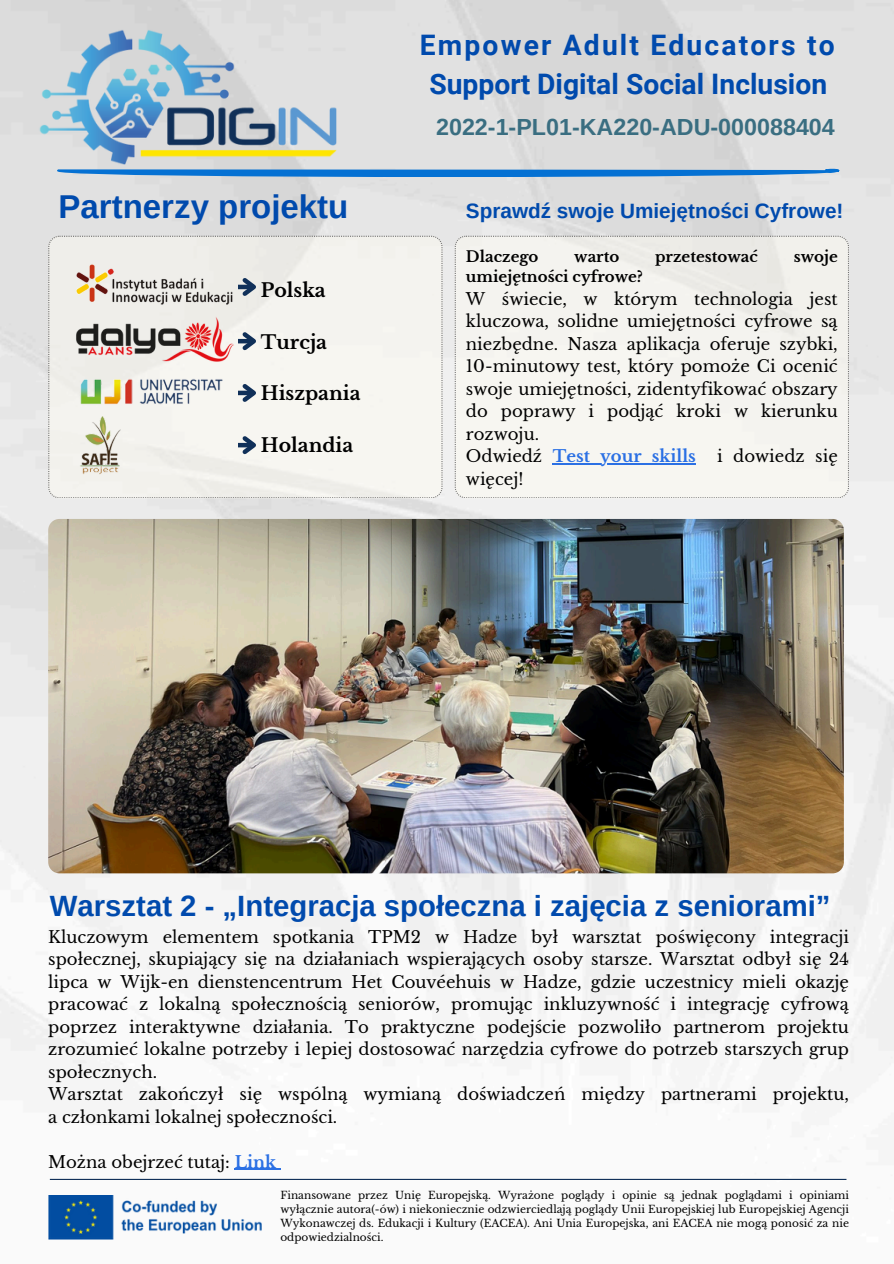
<style>
.page{position:relative;width:894px;height:1264px;background:#fff}
.page>*{position:absolute;margin:0;border:0;box-sizing:border-box;transform-origin:0 0}
.t1{font:700 33px "Arimo";color:#004aad}
.t2{font:700 29.25px "Arimo";color:#004aad}
.t3{font:700 28.2px/39.3px "Roboto";color:#004aad;text-align:center}
.t4{font:700 23.25px "Arimo";color:#3a6e81}
.t5{font:700 20.7px "Arimo";color:#004aad}
.t6{font:700 18.9px "Libre Baskerville";color:#000}
.t7{font:16.5px/22.5px "Libre Baskerville";color:#000}
.t8{font:700 16.5px "Libre Baskerville";color:#2b70e4}
.t9{font:700 15px "Libre Baskerville";color:#000}
.t10{font:10.5px/14px "Libre Baskerville";color:#000;text-align:justify}
.s1{font-weight:700;color:#2b70e4}
</style>
<div class="page">
<img style="left:0;top:0;width:893px;height:1240px">
<img style="left:39px;top:29px;width:297px;height:135px">
<svg style="left:57px;top:169px;width:782px;height:7px;background:#2983d4"></svg>
<div style="left:48px;top:236px;width:394px;height:262px;background:#f4f3ef"></div>
<img style="left:69px;top:260px;width:170px;height:49px">
<img style="left:69px;top:312px;width:171px;height:53px">
<img style="left:69px;top:368px;width:161px;height:45px">
<img style="left:69px;top:416px;width:62px;height:58px">
<svg style="left:238px;top:274px;width:23px;height:26px"></svg>
<svg style="left:238px;top:328px;width:23px;height:26px"></svg>
<svg style="left:238px;top:380px;width:23px;height:26px"></svg>
<svg style="left:238px;top:432px;width:23px;height:26px"></svg>
<svg style="left:454px;top:236px;width:394px;height:262px;fill:#f4f3ef"></svg>
<img style="left:48px;top:1195px;width:213px;height:44px">
<img style="left:48px;top:519px;width:795px;height:354px;border-radius:11px">
<hr style="left:50px;top:1178px;width:796px;height:1px;background:#103059">
<hr style="left:552px;top:463px;width:143px;height:1px;background:#2b70e4">
<hr style="left:235px;top:1168px;width:41px;height:1px;background:#2b70e4">
<p class="t1" style="left:59px;top:188px;width:291px">Partnerzy projektu</p>
<h3 class="t6" style="left:261px;top:278px;width:66px">Polska</h3>
<h1 class="t6" style="left:261px;top:330px;width:68px">Turcja</h1>
<h4 class="t6" style="left:261px;top:382px;width:101px">Hiszpania</h4>
<p class="t6" style="left:261px;top:434px;width:94px">Holandia</p>
<p class="t3" style="left:420px;top:25px;width:416px">Empower Adult Educators to<br>Support Digital Social Inclusion</p>
<p class="t4" style="left:436px;top:113px;width:400px">2022-1-PL01-KA220-ADU-000088404</p>
<p class="t5" style="left:466px;top:200px;width:379px">Sprawdź swoje Umiejętności Cyfrowe!</p>
<p class="t9" style="left:466px;top:247px;width:74px">Dlaczego</p>
<p class="t9" style="left:574px;top:247px;width:47px">warto</p>
<p class="t9" style="left:655px;top:247px;width:104px">przetestować</p>
<p class="t9" style="left:793px;top:247px;width:45px">swoje</p>
<p class="t9" style="left:466px;top:268px;width:178px">umiejętności cyfrowe?</p>
<p class="t7" style="left:466px;top:288px;width:373px">W świecie, w którym technologia jest kluczowa, solidne umiejętności cyfrowe są niezbędne. Nasza aplikacja oferuje szybki, 10-minutowy test, który pomoże Ci ocenić swoje umiejętności, zidentyfikować obszary do poprawy i podjąć kroki w kierunku rozwoju.<br>Odwiedź</p>
<p class="t8" style="left:552px;top:446px;width:145px">Test your skills</p>
<p class="t7" style="left:716px;top:445px;width:122px">i dowiedz się</p>
<p class="t7" style="left:466px;top:468px;width:59px">więcej!</p>
<p class="t2" style="left:50px;top:889px;width:782px">Warsztat 2 - „Integracja społeczna i zajęcia z seniorami”</p>
<p class="t7" style="left:48px;top:925px;width:802px">Kluczowym elementem spotkania TPM2 w Hadze był warsztat poświęcony integracji społecznej, skupiający się na działaniach wspierających osoby starsze. Warsztat odbył się 24 lipca w Wijk-en dienstencentrum Het Couvéehuis w Hadze, gdzie uczestnicy mieli okazję pracować z lokalną społecznością seniorów, promując inkluzywność i integrację cyfrową poprzez interaktywne działania. To praktyczne podejście pozwoliło partnerom projektu zrozumieć lokalne potrzeby i lepiej dostosować narzędzia cyfrowe do potrzeb starszych grup społecznych.<br>Warsztat zakończył się wspólną wymianą doświadczeń między partnerami projektu, a członkami lokalnej społeczności.</p>
<p class="t7" style="left:48px;top:1150px;width:229px">Można obejrzeć tutaj: <span class="s1">Link</span></p>
<h2 class="t10" style="left:280px;top:1187px;width:570px">Finansowane przez Unię Europejską. Wyrażone poglądy i opinie są jednak poglądami i opiniami wyłącznie autora(-ów) i niekoniecznie odzwierciedlają poglądy Unii Europejskiej lub Europejskiej Agencji Wykonawczej ds. Edukacji i Kultury (EACEA). Ani Unia Europejska, ani EACEA nie mogą ponosić za nie odpowiedzialności.</h2>
</div>
